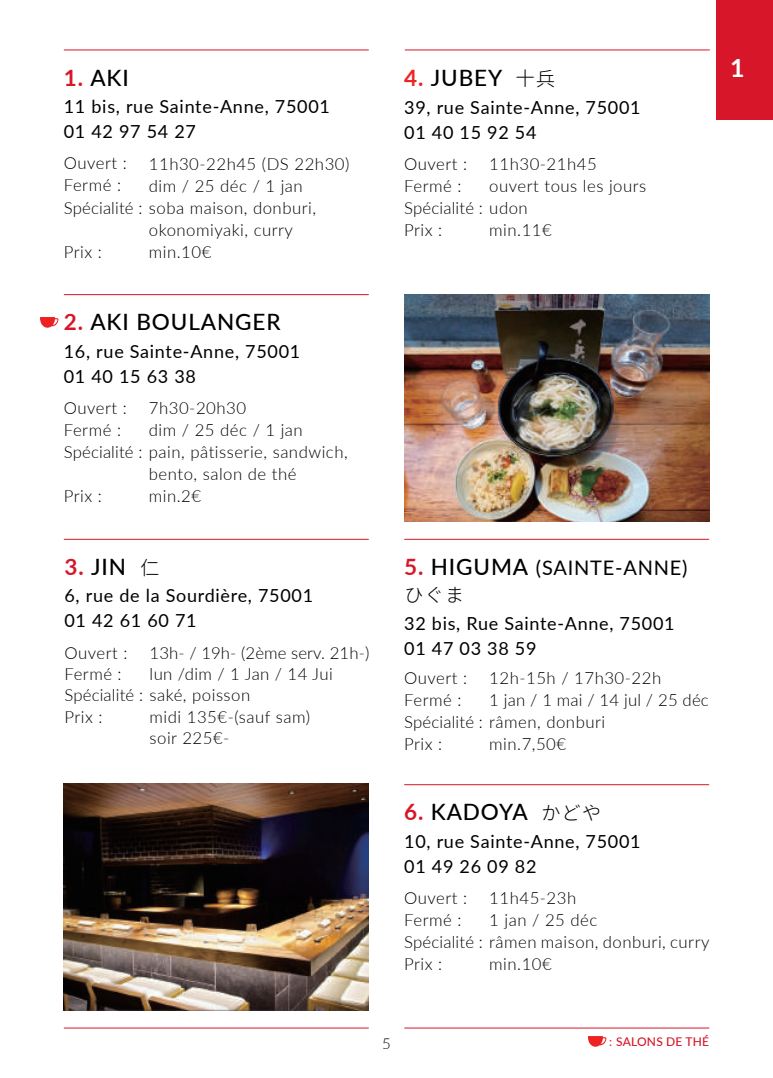
<style>
.page{position:relative;width:773px;height:1078px;background:#fff}
.page>*{position:absolute;margin:0;border:0;box-sizing:border-box;transform-origin:0 0}
.t1{font:700 25px "Lato";color:#fff}
.t2{font:500 22.5px "Lato";letter-spacing:.04em;color:#000}
.t3{font:20px "Lato";letter-spacing:.04em;color:#000}
.t4{font:19.5px "Gen Jyuu Gothic Monospace Light";color:#000}
.t5{font:18px/25px "Lato";letter-spacing:.04em;color:#000}
.t6{font:300 16.75px/22px "Lato";letter-spacing:.03em;color:#000}
.t7{font:300 16.75px "Lato";letter-spacing:.01em;color:#000}
.t8{font:300 16.75px "Lato";letter-spacing:.005em;color:#000}
.t9{font:300 15px "Lato";color:#000}
.t10{font:500 12px "Lato";letter-spacing:.015em;color:#d71729}
.s1{font-weight:700;color:#d71729}
.s2{font-family:"Gen Jyuu Gothic Monospace Light";font-weight:400;font-size:19.5px}
.s3{font-weight:700;color:#ee2223}
.s4{font-weight:700;font-size:22.5px;color:#d71729}
.s5{font-weight:500;font-size:22.5px}
.s6{font-weight:400}
</style>
<div class="page">
<hr style="left:404px;top:1027px;width:305px;height:1px;background:#d71729">
<hr style="left:64px;top:1027px;width:305px;height:1px;background:#d71729">
<div style="left:716px;top:0;width:56px;height:119px;background:#d71729"></div>
<svg style="left:588px;top:1036px;width:18px;height:11px"></svg>
<img style="left:64px;top:783px;width:305px;height:227px">
<hr style="left:64px;top:49px;width:305px;height:1px;background:#d71729">
<hr style="left:64px;top:538px;width:305px;height:1px;background:#d71729">
<hr style="left:404px;top:538px;width:305px;height:1px;background:#d71729">
<hr style="left:404px;top:784px;width:305px;height:1px;background:#d71729">
<hr style="left:64px;top:294px;width:305px;height:1px;background:#d71729">
<svg style="left:40px;top:317px;width:19px;height:11px"></svg>
<img style="left:404px;top:295px;width:305px;height:226px">
<hr style="left:405px;top:49px;width:304px;height:1px;background:#d71729">
<h2 class="t2" style="left:64px;top:61px;width:67px"><span class="s1">1.</span> AKI</h2>
<p class="t5" style="left:64px;top:93px;width:267px">11 bis, rue Sainte-Anne, 75001<br>01 42 97 54 27</p>
<p class="t6" style="left:149px;top:152px;width:202px">11h30-22h45 (DS 22h30)</p>
<p class="t6" style="left:149px;top:174px;width:155px">dim / 25 déc / 1 jan</p>
<p class="t6" style="left:64px;top:196px;width:254px">Spécialité : soba maison, donburi,</p>
<p class="t6" style="left:149px;top:218px;width:145px">okonomiyaki, curry</p>
<p class="t6" style="left:149px;top:240px;width:64px">min.10€</p>
<p class="t6" style="left:64px;top:152px;width:64px">Ouvert :<br>Fermé :</p>
<p class="t6" style="left:64px;top:240px;width:40px">Prix :</p>
<h2 class="t2" style="left:64px;top:306px;width:218px"><span class="s1">2.</span> AKI BOULANGER</h2>
<p class="t5" style="left:64px;top:338px;width:238px">16, rue Sainte-Anne, 75001<br>01 40 15 63 38</p>
<p class="t6" style="left:149px;top:396px;width:99px">7h30-20h30</p>
<p class="t6" style="left:149px;top:418px;width:155px">dim / 25 déc / 1 jan</p>
<p class="t6" style="left:64px;top:440px;width:285px">Spécialité : pain, pâtisserie, sandwich,</p>
<p class="t6" style="left:149px;top:462px;width:149px">bento, salon de thé</p>
<p class="t6" style="left:149px;top:484px;width:54px">min.2€</p>
<p class="t6" style="left:64px;top:396px;width:64px">Ouvert :<br>Fermé :</p>
<p class="t6" style="left:64px;top:484px;width:40px">Prix :</p>
<h2 class="t2" style="left:64px;top:550px;width:97px"><span class="s1">3.</span> JIN <span class="s2">仁</span></h2>
<p class="t5" style="left:64px;top:582px;width:250px">6, rue de la Sourdière, 75001<br>01 42 61 60 71</p>
<p class="t8" style="left:149px;top:641px;width:221px">13h- / 19h- (2ème serv. 21h-)</p>
<p class="t6" style="left:149px;top:662px;width:185px">lun /dim / 1 Jan / 14 Jui</p>
<p class="t7" style="left:64px;top:683px;width:187px">Spécialité : saké, poisson</p>
<p class="t6" style="left:149px;top:705px;width:162px">midi 135€-(sauf sam)</p>
<p class="t6" style="left:149px;top:726px;width:81px">soir 225€-</p>
<p class="t6" style="left:64px;top:641px;width:64px;line-height:21.2px">Ouvert :<br>Fermé :</p>
<p class="t6" style="left:64px;top:705px;width:40px">Prix :</p>
<h2 class="t2" style="left:404px;top:62px;width:153px"><span class="s3">4.</span> JUBEY <span class="s2">十兵</span></h2>
<p class="t5" style="left:404px;top:94px;width:238px">39, rue Sainte-Anne, 75001<br>01 40 15 92 54</p>
<p class="t6" style="left:489px;top:152px;width:109px">11h30-21h45</p>
<p class="t6" style="left:489px;top:174px;width:158px">ouvert tous les jours</p>
<p class="t7" style="left:404px;top:196px;width:125px">Spécialité : udon</p>
<p class="t6" style="left:489px;top:218px;width:64px">min.11€</p>
<p class="t6" style="left:404px;top:152px;width:64px">Ouvert :<br>Fermé :</p>
<p class="t6" style="left:404px;top:218px;width:40px">Prix :</p>
<h1 class="t1" style="left:730px;top:49px;width:16px">1</h1>
<p class="t3" style="left:404px;top:553px;width:285px"><span class="s4">5.</span> <span class="s5">HIGUMA</span> (SAINTE-ANNE)</p>
<p class="t4" style="left:404px;top:581px;width:62px">ひぐま</p>
<p class="t5" style="left:404px;top:610px;width:272px">32 bis, Rue Sainte-Anne, 75001<br>01 47 03 38 59</p>
<p class="t6" style="left:489px;top:666px;width:173px">12h-15h / 17h30-22h</p>
<p class="t7" style="left:489px;top:687px;width:221px">1 jan / 1 mai / 14 jul / 25 déc</p>
<p class="t6" style="left:404px;top:710px;width:202px">Spécialité : râmen, donburi</p>
<p class="t6" style="left:489px;top:732px;width:78px">min.7,50€</p>
<p class="t6" style="left:404px;top:666px;width:64px">Ouvert :<br>Fermé :</p>
<p class="t6" style="left:404px;top:732px;width:40px">Prix :</p>
<h2 class="t2" style="left:404px;top:795px;width:199px"><span class="s1">6.</span> KADOYA <span class="s2">かどや</span></h2>
<p class="t5" style="left:404px;top:827px;width:238px">10, rue Sainte-Anne, 75001<br>01 49 26 09 82</p>
<p class="t6" style="left:489px;top:886px;width:88px">11h45-23h</p>
<p class="t6" style="left:489px;top:908px;width:109px">1 jan / 25 déc</p>
<p class="t6" style="left:404px;top:930px;width:307px">Spécialité : râmen maison, donburi, curry</p>
<p class="t6" style="left:489px;top:952px;width:64px">min.10€</p>
<p class="t6" style="left:404px;top:886px;width:64px">Ouvert :<br>Fermé :</p>
<p class="t6" style="left:404px;top:952px;width:40px">Prix :</p>
<p class="t9" style="left:382px;top:1033px;width:10px">5</p>
<p class="t10" style="left:609px;top:1032px;width:101px"><span class="s6">:</span> SALONS DE THÉ</p>
</div>
